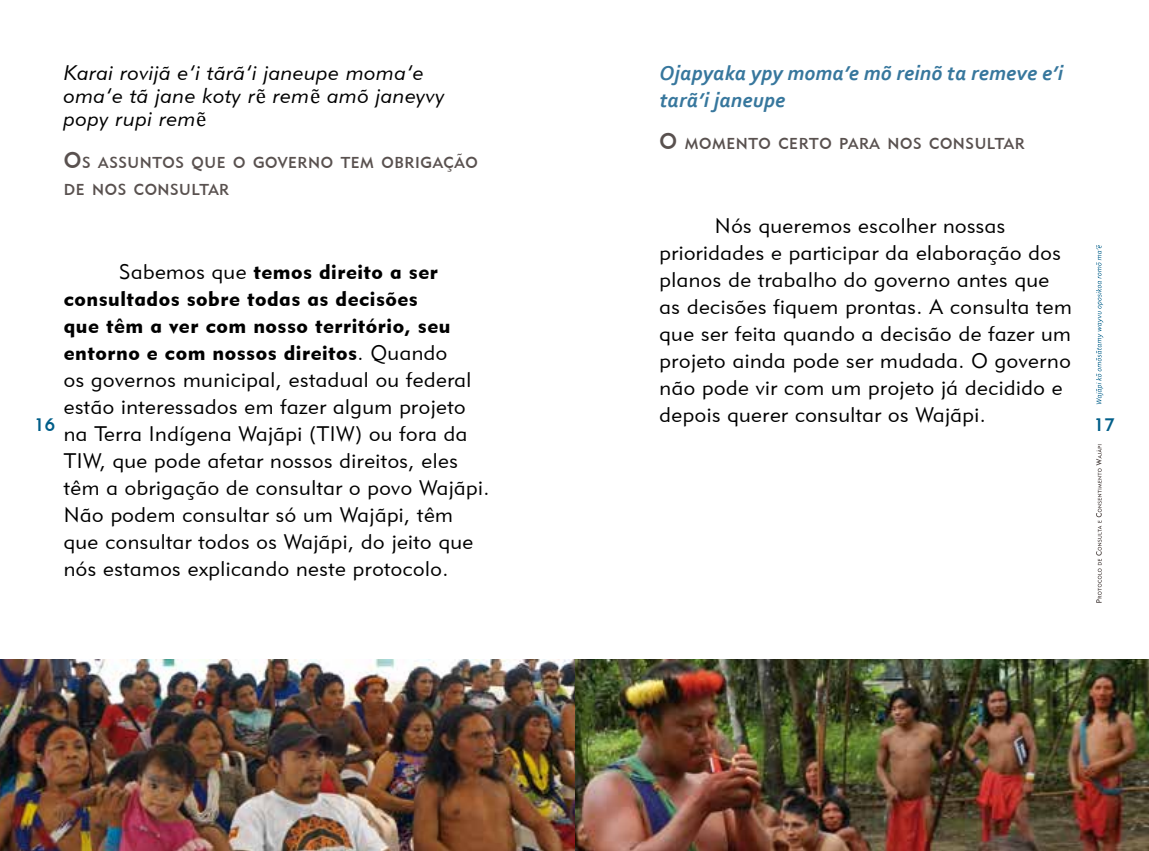
<style>
.page{position:relative;width:1149px;height:851px;background:#fff}
.page>*{position:absolute;margin:0;border:0;box-sizing:border-box;transform-origin:0 0}
.t1{font:21px/27px "Geometric 415 BT Lite A";letter-spacing:.025em;color:#000}
.t2{font:21px/27px "Geometric 415 BT Black A";letter-spacing:.025em;color:#000}
.t3{font:21px/23.1px "Geometric 415 BT Lite Italic A";letter-spacing:.03em;color:#000}
.t4{font:italic 700 21px/27px "Corbel";letter-spacing:.01em;color:#37779d}
.t5{font:18px "Geometric 415 BT Medium A";color:#005e89}
.t6{font:15.75px/27px "Geometric 415 BT Medium A";letter-spacing:.035em;color:#59514f}
.s1{font-family:"Cambria"}
.s2{font-size:22.5px}
.s3{font-family:"Geometric 415 BT Lite A"}
</style>
<div class="page">
<svg style="left:1096px;top:245px;width:6px;height:159px"></svg>
<svg style="left:1096px;top:444px;width:5px;height:158px"></svg>
<img style="left:0;top:659px;width:1148px;height:191px">
<p class="t3" style="left:64px;top:61px;width:382px">Karai rovijã e’i tãrã’i janeupe moma’e oma’e tã jane koty r<span class="s1">ẽ</span> rem<span class="s1">ẽ</span> amõ janeyvy popy rupi rem<span class="s1">ẽ</span></p>
<p class="t6" style="left:64px;top:149px;width:415px"><span class="s2">O</span>S ASSUNTOS QUE O GOVERNO TEM OBRIGAÇÃO<br>DE NOS CONSULTAR</p>
<p class="t4" style="left:659px;top:61px;width:405px">Ojapyaka ypy moma’e mõ reinõ ta remeve e’i tarã’i janeupe</p>
<p class="t6" style="left:659px;top:129px;width:366px"><span class="s2">O</span> MOMENTO CERTO PARA NOS CONSULTAR</p>
<p class="t1" style="left:659px;top:211px;width:413px;text-indent:55px">Nós queremos escolher nossas prioridades e participar da elaboração dos planos de trabalho do governo antes que as decisões fiquem prontas. A consulta tem que ser feita quando a decisão de fazer um projeto ainda pode ser mudada. O governo não pode vir com um projeto já decidido e depois querer consultar os Wajãpi.</p>
<p class="t2" style="left:64px;top:258px;width:388px;text-indent:55px"><span class="s3">Sabemos que</span> temos direito a ser consultados sobre todas as decisões que têm a ver com nosso território, seu entorno e com nossos direitos<span class="s3">. Quando</span></p>
<p class="t1" style="left:64px;top:366px;width:427px">os governos municipal, estadual ou federal estão interessados em fazer algum projeto na Terra Indígena Wajãpi (TIW) ou fora da TIW, que pode afetar nossos direitos, eles têm a obrigação de consultar o povo Wajãpi.<br>Não podem consultar só um Wajãpi, têm que consultar todos os Wajãpi, do jeito que nós estamos explicando neste protocolo.</p>
<p class="t5" style="left:34px;top:413px;width:23px">16</p>
<p class="t5" style="left:1093px;top:413px;width:23px">17</p>
</div>
